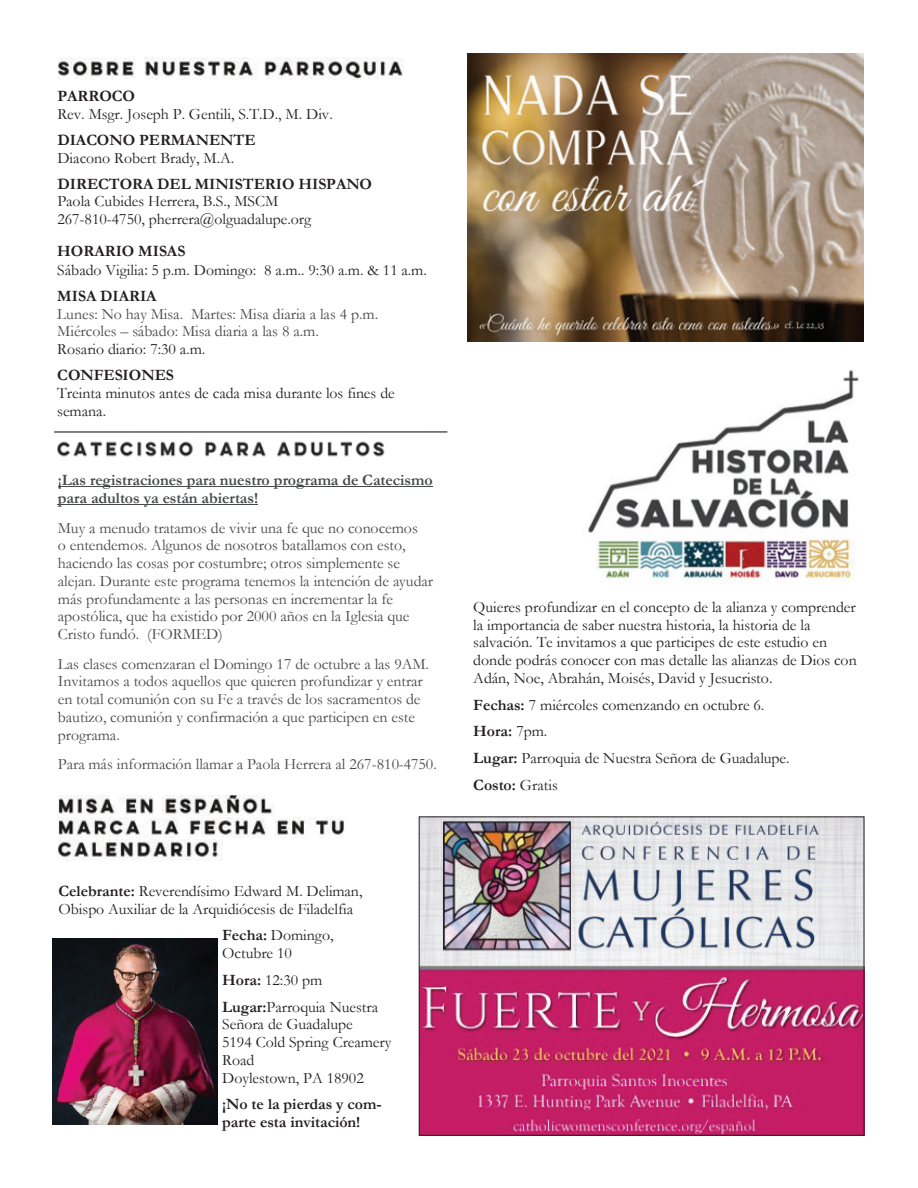
<style>
.page{position:relative;width:918px;height:1188px;background:#fff}
.page>*{position:absolute;margin:0;border:0;box-sizing:border-box;transform-origin:0 0}
.t1{font:15.9px/17.9px "Garamond";color:#231f20}
.t2{font:15.9px/17.7px "Garamond";color:#474849}
.t3{font:700 15.9px/17.9px "Garamond";color:#231f20}
.t4{font:700 15.9px/17.9px "Garamond";color:#474849}
.s1{font-weight:700}
.s2{font-family:"Calibri";font-size:15px}
</style>
<div class="page">
<hr style="left:54px;top:431px;width:393px;height:2px;background:#231f20">
<img style="left:421px;top:819px;width:441px;height:314px">
<img style="left:58px;top:58px;width:346px;height:22px">
<img style="left:58px;top:441px;width:327px;height:16px">
<hr style="left:58px;top:486px;width:375px;height:1px;background:#474849">
<hr style="left:58px;top:504px;width:200px;height:1px;background:#474849">
<img style="left:58px;top:795px;width:217px;height:21px">
<img style="left:58px;top:817px;width:286px;height:21px">
<img style="left:58px;top:839px;width:165px;height:22px">
<img style="left:53px;top:938px;width:165px;height:186px">
<img style="left:467px;top:53px;width:396px;height:289px">
<img style="left:588px;top:369px;width:271px;height:213px">
<p class="t3" style="left:57px;top:87px;width:79px">PARROCO</p>
<p class="t1" style="left:57px;top:105px;width:277px">Rev. Msgr. Joseph P. Gentili, S.T.D., M. Div.</p>
<p class="t3" style="left:57px;top:131px;width:200px">DIACONO PERMANENTE</p>
<p class="t1" style="left:57px;top:149px;width:178px">Diacono Robert Brady, M.A.</p>
<p class="t3" style="left:57px;top:175px;width:316px">DIRECTORA DEL MINISTERIO HISPANO</p>
<p class="t1" style="left:57px;top:193px;width:255px">Paola Cubides Herrera, B.S., MSCM<br>267-810-4750, pherrera@olguadalupe.org</p>
<p class="t1" style="left:57px;top:242px;width:371px;line-height:18.6px"><span class="s1">HORARIO MISAS<br></span>Sábado Vigilia<span class="s2">:</span> 5 p.m. Domingo: 8 a.m.. 9:30 a.m. &amp; 11 a.m.</p>
<p class="t3" style="left:57px;top:287px;width:101px">MISA DIARIA</p>
<p class="t2" style="left:57px;top:305px;width:322px">Lunes: No hay Misa. Martes: Misa diaria a las 4 p.m.<br>Miércoles – sábado: Misa diaria a las 8 a.m.</p>
<p class="t1" style="left:57px;top:340px;width:150px">Rosario diario: 7:30 a.m.</p>
<p class="t3" style="left:57px;top:367px;width:118px">CONFESIONES</p>
<p class="t1" style="left:57px;top:384px;width:339px">Treinta minutos antes de cada misa durante los fines de semana.</p>
<p class="t4" style="left:58px;top:471px;width:376px">¡Las registraciones para nuestro programa de Catecismo para adultos ya están abiertas!</p>
<p class="t2" style="left:58px;top:519px;width:377px">Muy a menudo tratamos de vivir una fe que no conocemos<br>o entendemos. Algunos de nosotros batallamos con esto, haciendo las cosas por costumbre; otros simplemente se alejan. Durante este programa tenemos la intención de ayudar más profundamente a las personas en incrementar la fe apostólica, que ha existido por 2000 años en la Iglesia que Cristo fundó. (FORMED)</p>
<p class="t2" style="left:58px;top:655px;width:373px">Las clases comenzaran el Domingo 17 de octubre a las 9AM.<br>Invitamos a todos aquellos que quieren profundizar y entrar en total comunión con su Fe a través de los sacramentos de bautizo, comunión y confirmación a que participen en este programa.</p>
<p class="t2" style="left:58px;top:756px;width:381px">Para más información llamar a Paola Herrera al 267-810-4750.</p>
<p class="t1" style="left:473px;top:598px;width:385px">Quieres profundizar en el concepto de la alianza y comprender la importancia de saber nuestra historia, la historia de la salvación. Te invitamos a que participes de este estudio en donde podrás conocer con mas detalle las alianzas de Dios con Adán, Noe, Abrahán, Moisés, David y Jesucristo.</p>
<p class="t1" style="left:473px;top:691px;width:318px;line-height:26.7px"><span class="s1">Fechas:</span> 7 miércoles comenzando en octubre 6.<br><span class="s1">Hora:</span> 7pm.<br><span class="s1">Lugar:</span> Parroquia de Nuestra Señora de Guadalupe.<br><span class="s1">Costo:</span> Gratis</p>
<p class="t1" style="left:59px;top:882px;width:306px"><span class="s1">Celebrante:</span> Reverendísimo Edward M. Deliman,<br>Obispo Auxiliar de la Arquidiócesis de Filadelfia</p>
<p class="t1" style="left:222px;top:927px;width:113px"><span class="s1">Fecha:</span> Domingo,<br>Octubre 10</p>
<p class="t1" style="left:222px;top:967px;width:157px;line-height:26.7px"><span class="s1">Hora:</span> 12:30 pm<br><span class="s1">Lugar:</span>Parroquia Nuestra</p>
<p class="t1" style="left:222px;top:1016px;width:171px">Señora de Guadalupe<br>5194 Cold Spring Creamery<br>Road<br>Doylestown, PA 18902</p>
<p class="t3" style="left:222px;top:1095px;width:161px">¡No te la pierdas y com&shy;parte esta invitación!</p>
</div>
